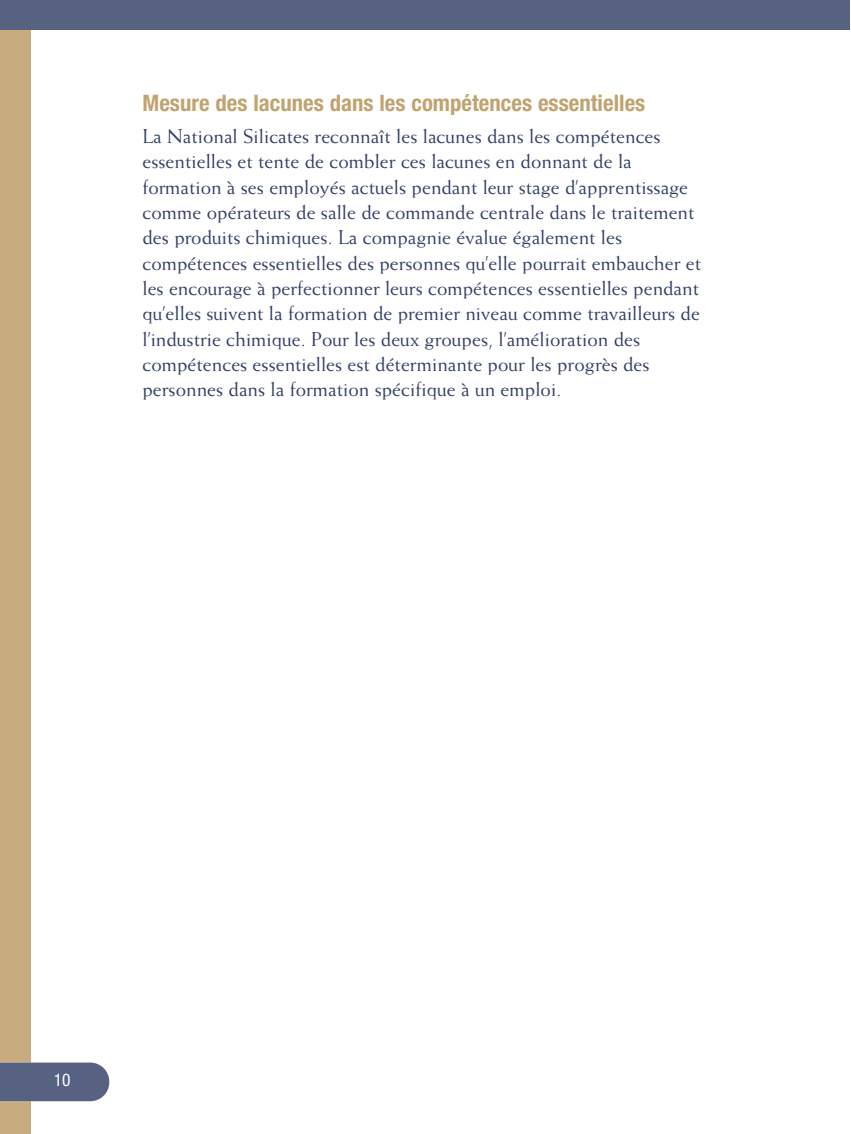
<style>
.page{position:relative;width:851px;height:1134px;background:#fff}
.page>*{position:absolute;margin:0;border:0;box-sizing:border-box;transform-origin:0 0}
.t1{font:700 condensed 22.75px "Helvetica Neue";color:#c1a36f}
.t2{font:20.12px/25.4px "Weiss";color:#303e67}
.t3{font:condensed 17.5px "Helvetica Neue";color:#fff}
</style>
<div class="page">
<div style="left:0;top:0;width:30px;height:1134px;background:#c8ac7f"></div>
<div style="left:0;top:1063px;width:109px;height:38px;background:#576181"></div>
<div style="left:0;top:0;width:849px;height:30px;background:#576181"></div>
<p class="t1" style="left:142px;top:95px;width:504px">Mesure des lacunes dans les compétences essentielles</p>
<p class="t2" style="left:142px;top:125px;width:560px">La National Silicates reconnaît les lacunes dans les compétences essentielles et tente de combler ces lacunes en donnant de la formation à ses employés actuels pendant leur stage d’apprentissage comme opérateurs de salle de commande centrale dans le traitement des produits chimiques. La compagnie évalue également les compétences essentielles des personnes qu’elle pourrait embaucher et les encourage à perfectionner leurs compétences essentielles pendant qu’elles suivent la formation de premier niveau comme travailleurs de l’industrie chimique. Pour les deux groupes, l’amélioration des compétences essentielles est déterminante pour les progrès des personnes dans la formation spécifique à un emploi.</p>
<p class="t3" style="left:54px;top:1073px;width:18px">10</p>
</div>
